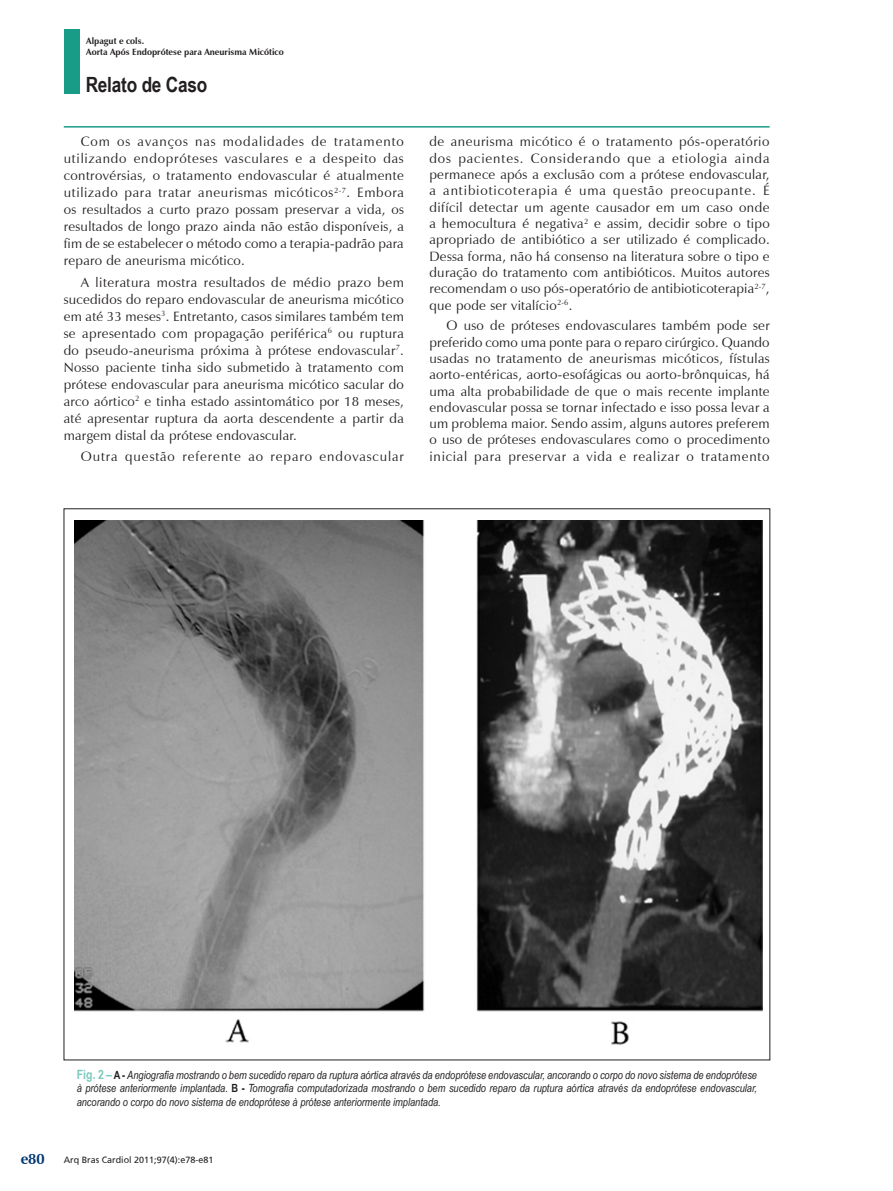
<style>
.page{position:relative;width:893px;height:1191px;background:#fff}
.page>*{position:absolute;margin:0;border:0;box-sizing:border-box;transform-origin:0 0}
.t1{font:700 21px "Arial Narrow";letter-spacing:-.01em;color:#231f20}
.t2{font:700 15px "Zapf Humanist 601 BT";color:#013775}
.Texto{font:13.5px/16.4px "Zapf Humanist 601 BT";letter-spacing:.02em;color:#231f20;text-align:justify}
.Texto-2{font:13.5px "Zapf Humanist 601 BT";letter-spacing:.07em;color:#231f20}
._04_FIGURA_ref{font:italic 11.25px/13.5px "Arial Narrow";color:#231f20;text-align:justify}
.t3{font:700 9px "Zapf Humanist 601 BT";color:#231f20}
.t4{font:9px "Frutiger";color:#231f20}
.s1{font-weight:700;font-style:normal;font-size:12.75px;color:#7bc9be}
.s2{font-weight:700;font-style:normal}
</style>
<div class="page">
<div style="left:64px;top:29px;width:16px;height:65px;background:#189c88"></div>
<hr style="left:64px;top:126px;width:706px;height:2px;background:#189c88">
<img style="left:74px;top:520px;width:689px;height:525px">
<p class="t3" style="left:86px;top:36px;width:59px">Alpagut e cols.</p>
<p class="t3" style="left:86px;top:47px;width:199px">Aorta Após Endoprótese para Aneurisma Micótico</p>
<p class="t1" style="left:86px;top:68px;width:123px">Relato de Caso</p>
<p class="Texto" style="left:64px;top:133px;width:342px;line-height:17px;text-indent:17px">Com os avanços nas modalidades de tratamento utilizando endopróteses vasculares e a despeito das controvérsias, o tratamento endovascular é atualmente utilizado para tratar aneurismas micóticos<sup>2-7</sup>. Embora os resultados a curto prazo possam preservar a vida, os resultados de longo prazo ainda não estão disponíveis, a fim de se estabelecer o método como a terapia-padrão para reparo de aneurisma micótico.</p>
<p class="Texto" style="left:64px;top:273px;width:342px;line-height:17px;text-indent:17px">A literatura mostra resultados de médio prazo bem sucedidos do reparo endovascular de aneurisma micótico em até 33 meses<sup>3</sup>. Entretanto, casos similares também tem se apresentado com propagação periférica<sup>6</sup> ou ruptura do pseudo-aneurisma próxima à prótese endovascular<sup>7</sup>.<br>Nosso paciente tinha sido submetido à tratamento com prótese endovascular para aneurisma micótico sacular do arco aórtico<sup>2</sup> e tinha estado assintomático por 18 meses, até apresentar ruptura da aorta descendente a partir da margem distal da prótese endovascular.</p>
<p class="Texto-2" style="left:81px;top:448px;width:325px">Outra questão referente ao reparo endovascular</p>
<p class="Texto" style="left:429px;top:134px;width:342px">de aneurisma micótico é o tratamento pós-operatório dos pacientes. Considerando que a etiologia ainda permanece após a exclusão com a prótese endovascular, a antibioticoterapia é uma questão preocupante. É difícil detectar um agente causador em um caso onde a hemocultura é negativa<sup>2</sup> e assim, decidir sobre o tipo apropriado de antibiótico a ser utilizado é complicado.<br>Dessa forma, não há consenso na literatura sobre o tipo e duração do tratamento com antibióticos. Muitos autores recomendam o uso pós-operatório de antibioticoterapia<sup>2-7</sup>, que pode ser vitalício<sup>2-6</sup>.</p>
<p class="Texto" style="left:429px;top:317px;width:342px;text-indent:17px">O uso de próteses endovasculares também pode ser preferido como uma ponte para o reparo cirúrgico. Quando usadas no tratamento de aneurismas micóticos, fístulas aorto-entéricas, aorto-esofágicas ou aorto-brônquicas, há uma alta probabilidade de que o mais recente implante endovascular possa se tornar infectado e isso possa levar a um problema maior. Sendo assim, alguns autores preferem o uso de próteses endovasculares como o procedimento inicial para preservar a vida e realizar o tratamento</p>
<p class="t2" style="left:21px;top:1149px;width:26px">e80</p>
<p class="_04_FIGURA_ref" style="left:77px;top:1068px;width:682px"><span class="s1">Fig. 2 –</span> <span class="s2">A -</span> Angiografia mostrando o bem sucedido reparo da ruptura aórtica através da endoprótese endovascular, ancorando o corpo do novo sistema de endoprótese à prótese anteriormente implantada. <span class="s2">B -</span> Tomografia computadorizada mostrando o bem sucedido reparo da ruptura aórtica através da endoprótese endovascular, ancorando o corpo do novo sistema de endoprótese à prótese anteriormente implantada.</p>
<p class="t4" style="left:64px;top:1154px;width:151px">Arq Bras Cardiol 2011;97(4):e78-e81</p>
</div>
